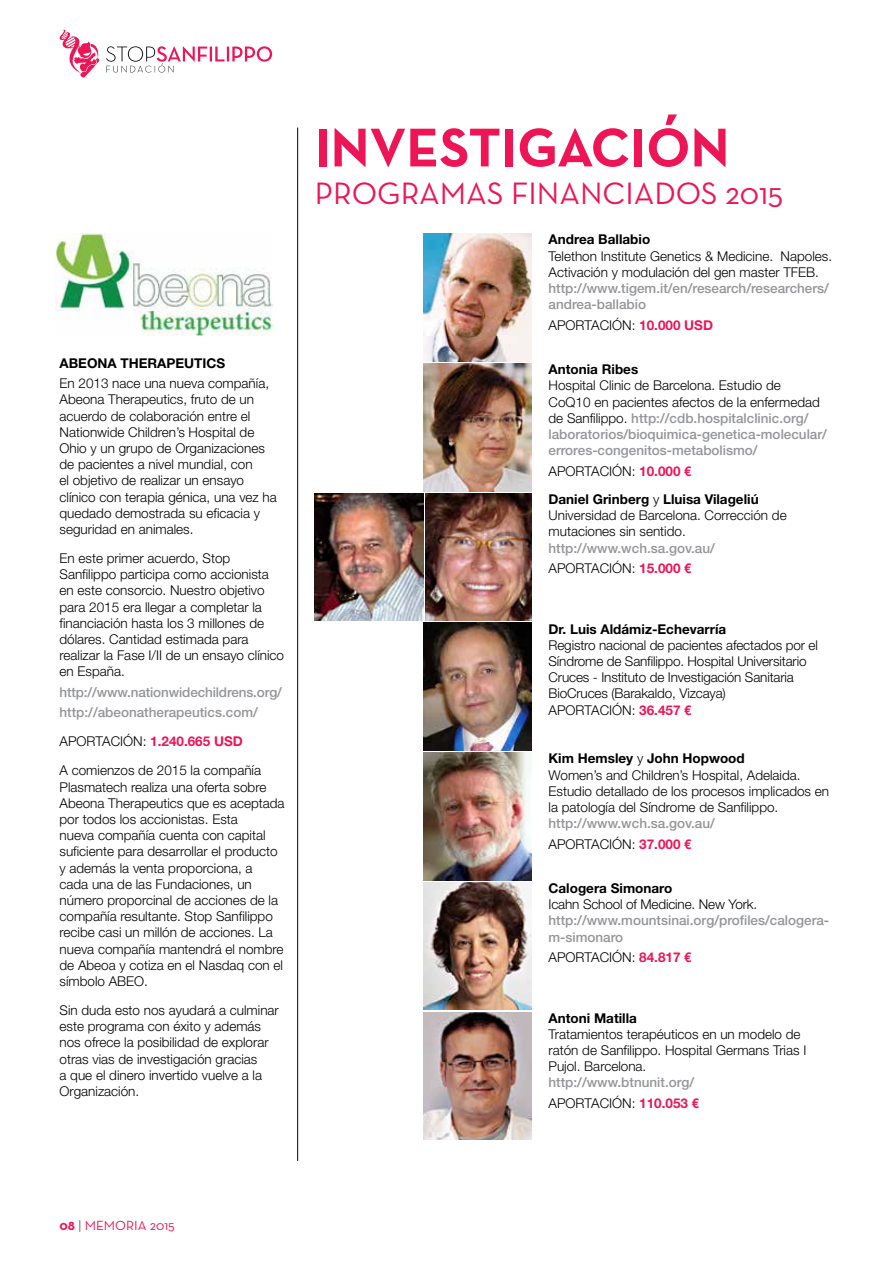
<style>
.page{position:relative;width:893px;height:1263px;background:#fff}
.page>*{position:absolute;margin:0;border:0;box-sizing:border-box;transform-origin:0 0}
.t1{font:700 55.5px "Neutra Text";color:#ed1556}
.t2{font:31.5px "Neutra Text";color:#ed1556}
.t3{font:300 13.5px/16.2px "Helvetica Neue";color:#000}
.t4{font:500 13.5px/16.2px "Helvetica Neue";color:#939598}
.t5{font:700 13.5px "Helvetica Neue";color:#000}
.t6{font:13.5px "Neutra Text";color:#ed1556}
.s1{font-weight:700;color:#ed1556}
.s2{font-weight:300;color:#000}
.s3{font-weight:700}
</style>
<div class="page">
<svg style="left:106px;top:46px;width:166px;height:27px"></svg>
<svg style="left:59px;top:29px;width:41px;height:49px"></svg>
<img style="left:55px;top:234px;width:217px;height:102px">
<img style="left:423px;top:234px;width:108px;height:127px">
<img style="left:423px;top:364px;width:108px;height:127px">
<img style="left:423px;top:753px;width:108px;height:127px">
<img style="left:423px;top:623px;width:108px;height:127px">
<img style="left:425px;top:493px;width:106px;height:128px">
<img style="left:315px;top:493px;width:108px;height:128px">
<img style="left:423px;top:882px;width:108px;height:128px">
<img style="left:423px;top:1012px;width:108px;height:128px">
<hr style="left:297px;top:128px;width:1px;height:1033px;background:#000">
<p class="t5" style="left:60px;top:355px;width:167px">ABEONA THERAPEUTICS</p>
<p class="t3" style="left:60px;top:375px;width:219px">En 2013 nace una nueva compañía,<br>Abeona Therapeutics, fruto de un acuerdo de colaboración entre el<br>Nationwide Children’s Hospital de<br>Ohio y un grupo de Organizaciones de pacientes a nivel mundial, con<br>el objetivo de realizar un ensayo clínico con terapia génica, una vez ha quedado demostrada su eficacia y seguridad en animales.</p>
<p class="t3" style="left:60px;top:550px;width:226px">En este primer acuerdo, Stop<br>Sanfilippo participa como accionista en este consorcio. Nuestro objetivo para 2015 era llegar a completar la financiación hasta los 3 millones de dólares. Cantidad estimada para realizar la Fase I/II de un ensayo clínico en España.</p>
<p class="t4" style="left:60px;top:682px;width:224px;line-height:20.4px">http://www.nationwidechildrens.org/ http://abeonatherapeutics.com/</p>
<p class="t3" style="left:60px;top:727px;width:203px;line-height:29px">APORTACIÓN: <span class="s1">1.240.665 USD<br></span>A comienzos de 2015 la compañía</p>
<p class="t3" style="left:60px;top:778px;width:227px">Plasmatech realiza una oferta sobre Abeona Therapeutics que es aceptada por todos los accionistas. Esta<br>nueva compañía cuenta con capital suficiente para desarrollar el producto y además la venta proporciona, a cada una de las Fundaciones, un número proporcinal de acciones de la compañía resultante. Stop Sanfilippo recibe casi un millón de acciones. La nueva compañía mantendrá el nombre de Abeoa y cotiza en el Nasdaq con el símbolo ABEO.</p>
<p class="t3" style="left:60px;top:1002px;width:221px">Sin duda esto nos ayudará a culminar este programa con éxito y además nos ofrece la posibilidad de explorar otras vias de investigación gracias<br>a que el dinero invertido vuelve a la<br>Organización.</p>
<h1 class="t1" style="left:315px;top:113px;width:416px">INVESTIGACIÓN</h1>
<h2 class="t2" style="left:315px;top:174px;width:470px">PROGRAMAS FINANCIADOS 2015</h2>
<p class="t5" style="left:549px;top:231px;width:103px">Andrea Ballabio</p>
<p class="t3" style="left:549px;top:247px;width:285px">Telethon Institute Genetics &amp; Medicine. Napoles.<br>Activación y modulación del gen master TFEB.</p>
<p class="t4" style="left:549px;top:280px;width:282px">http://www.tigem.it/en/research/researchers/ andrea-ballabio</p>
<p class="t3" style="left:549px;top:316px;width:166px">APORTACIÓN: <span class="s1">10.000 USD</span></p>
<p class="t5" style="left:549px;top:361px;width:91px">Antonia Ribes</p>
<p class="t4" style="left:549px;top:377px;width:280px"><span class="s2">Hospital Clinic de Barcelona. Estudio de<br>CoQ10 en pacientes afectos de la enfermedad de Sanfilippo.</span> http://cdb.hospitalclinic.org/ laboratorios/bioquimica-genetica-molecular/ errores-congenitos-metabolismo/</p>
<p class="t3" style="left:549px;top:462px;width:145px">APORTACIÓN: <span class="s1">10.000 €</span></p>
<p class="t3" style="left:549px;top:491px;width:240px"><span class="s3">Daniel Grinberg</span> y <span class="s3">Lluisa Vilageliú<br></span>Universidad de Barcelona. Corrección de mutaciones sin sentido.</p>
<p class="t4" style="left:549px;top:537px;width:168px;line-height:20.4px">http://www.wch.sa.gov.au/<br><span class="s2">APORTACIÓN:</span> <span class="s1">15.000 €</span></p>
<p class="t5" style="left:549px;top:620px;width:179px">Dr. Luis Aldámiz-Echevarría</p>
<p class="t3" style="left:549px;top:636px;width:271px">Registro nacional de pacientes afectados por el Síndrome de Sanfilippo. Hospital Universitario Cruces - Instituto de Investigación Sanitaria BioCruces (Barakaldo, Vizcaya)<br>APORTACIÓN: <span class="s1">36.457 €</span></p>
<p class="t3" style="left:549px;top:750px;width:282px"><span class="s3">Kim Hemsley</span> y <span class="s3">John Hopwood<br></span>Women’s and Children’s Hospital, Adelaida.<br>Estudio detallado de los procesos implicados en la patología del Síndrome de Sanfilippo.</p>
<p class="t4" style="left:549px;top:813px;width:168px;line-height:20.4px">http://www.wch.sa.gov.au/<br><span class="s2">APORTACIÓN:</span> <span class="s1">37.000 €</span></p>
<p class="t5" style="left:549px;top:880px;width:125px">Calogera Simonaro</p>
<p class="t3" style="left:549px;top:896px;width:210px">Icahn School of Medicine. New York.</p>
<p class="t4" style="left:549px;top:912px;width:282px">http://www.mountsinai.org/profiles/calogera&shy;m-simonaro</p>
<p class="t3" style="left:549px;top:949px;width:145px">APORTACIÓN: <span class="s1">84.817 €</span></p>
<p class="t5" style="left:549px;top:1009px;width:90px">Antoni Matilla</p>
<p class="t3" style="left:549px;top:1026px;width:259px">Tratamientos terapéuticos en un modelo de ratón de Sanfilippo. Hospital Germans Trias I<br>Pujol. Barcelona.</p>
<p class="t4" style="left:549px;top:1072px;width:152px;line-height:20.4px">http://www.btnunit.org/<br><span class="s2">APORTACIÓN:</span> <span class="s1">110.053 €</span></p>
<p class="t6" style="left:60px;top:1217px;width:117px"><span class="s3">08</span> <span class="s2">|</span> MEMORIA 2015</p>
</div>
